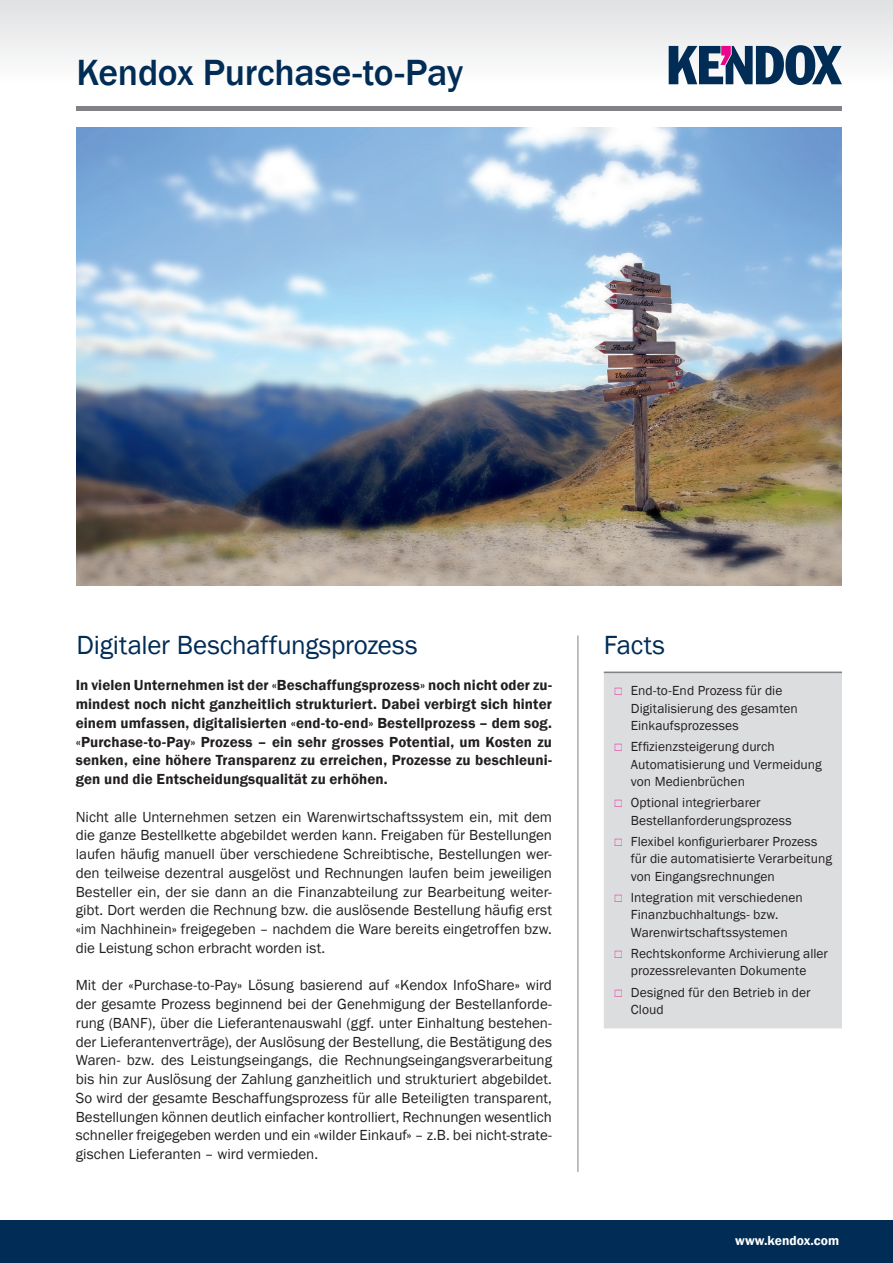
<style>
.page{position:relative;width:893px;height:1263px;background:#fff}
.page>*{position:absolute;margin:0;border:0;box-sizing:border-box;transform-origin:0 0}
.t1{font:500 37.5px "Franklin Gothic";letter-spacing:-.01em;color:#002c56}
.t2{font:27px "Franklin Gothic";letter-spacing:-.01em;color:#002c56}
.t3{font:15px/18.8px "Franklin Gothic";color:#231f20;text-align:justify}
.t4{font:600 15px/18.8px "Franklin Gothic";letter-spacing:.005em;color:#231f20;text-align:justify}
.t5{font:13.5px/17.2px "Franklin Gothic";letter-spacing:.005em;color:#231f20}
.t6{font:600 13.5px "Franklin Gothic";color:#fff}
</style>
<div class="page">
<div style="left:0;top:0;width:893px;height:85px;background:linear-gradient(to bottom,#dfe1e3,#fefefe)"></div>
<div style="left:0;top:1220px;width:893px;height:43px;background:#002c56"></div>
<div style="left:77px;top:106px;width:765px;height:5px;background:#808285"></div>
<svg style="left:669px;top:45px;width:173px;height:40px"></svg>
<hr style="left:578px;top:635px;width:1px;height:537px;background:#808285">
<div style="left:605px;top:672px;width:236px;height:356px;background:#dcdddf"></div>
<div style="left:604px;top:672px;width:238px;height:356px;border:2px solid #dcdddf"></div>
<hr style="left:604px;top:672px;width:238px;height:1px;background:#808285">
<img style="left:77px;top:128px;width:765px;height:457px">
<p class="t1" style="left:77px;top:49px;width:388px">Kendox Purchase-to-Pay</p>
<p class="t2" style="left:77px;top:629px;width:343px">Digitaler Beschaffungsprozess</p>
<p class="t4" style="left:76px;top:676px;width:478px">In vielen Unternehmen ist der «Beschaffungsprozess» noch nicht oder zu&shy;mindest noch nicht ganzheitlich strukturiert. Dabei verbirgt sich hinter einem umfassen, digitalisierten «end-to-end» Bestellprozess – dem sog. «Purchase-to-Pay» Prozess – ein sehr grosses Potential, um Kosten zu senken, eine höhere Transparenz zu erreichen, Prozesse zu beschleuni&shy;gen und die Entscheidungsqualität zu erhöhen.</p>
<p class="t3" style="left:76px;top:807px;width:478px">Nicht alle Unternehmen setzen ein Warenwirtschaftssystem ein, mit dem die ganze Bestellkette abgebildet werden kann. Freigaben für Bestellungen laufen häufig manuell über verschiedene Schreibtische, Bestellungen wer&shy;den teilweise dezentral ausgelöst und Rechnungen laufen beim jeweiligen Besteller ein, der sie dann an die Finanzabteilung zur Bearbeitung weiter&shy;gibt. Dort werden die Rechnung bzw. die auslösende Bestellung häufig erst «im Nachhinein» freigegeben – nachdem die Ware bereits eingetroffen bzw. die Leistung schon erbracht worden ist.</p>
<p class="t3" style="left:76px;top:976px;width:478px">Mit der «Purchase-to-Pay» Lösung basierend auf «Kendox InfoShare» wird der gesamte Prozess beginnend bei der Genehmigung der Bestellanforde&shy;rung (BANF), über die Lieferantenauswahl (ggf. unter Einhaltung bestehen&shy;der Lieferantenverträge), der Auslösung der Bestellung, die Bestätigung des Waren- bzw. des Leistungseingangs, die Rechnungseingangsverarbeitung bis hin zur Auslösung der Zahlung ganzheitlich und strukturiert abgebildet.<br>So wird der gesamte Beschaffungsprozess für alle Beteiligten transparent, Bestellungen können deutlich einfacher kontrolliert, Rechnungen wesentlich schneller freigegeben werden und ein «wilder Einkauf» – z.B. bei nicht-strate&shy;gischen Lieferanten – wird vermieden.</p>
<p class="t2" style="left:604px;top:629px;width:63px">Facts</p>
<p class="t5" style="left:631px;top:682px;width:169px">End-to-End Prozess für die<br>Digitalisierung des gesamten<br>Einkaufsprozesses</p>
<p class="t5" style="left:631px;top:738px;width:192px">Effizienzsteigerung durch<br>Automatisierung und Vermeidung von Medienbrüchen</p>
<p class="t5" style="left:631px;top:794px;width:162px">Optional integrierbarer<br>Bestellanforderungsprozess</p>
<p class="t5" style="left:631px;top:833px;width:203px">Flexibel konfigurierbarer Prozess für die automatisierte Verarbeitung von Eingangsrechnungen</p>
<p class="t5" style="left:631px;top:889px;width:174px">Integration mit verschiedenen<br>Finanzbuchhaltungs- bzw.<br>Warenwirtschaftssystemen</p>
<p class="t5" style="left:631px;top:945px;width:199px">Rechtskonforme Archivierung aller prozessrelevanten Dokumente</p>
<p class="t5" style="left:631px;top:984px;width:181px">Designed für den Betrieb in der<br>Cloud</p>
<p class="t6" style="left:735px;top:1232px;width:105px">www.kendox.com</p>
</div>
